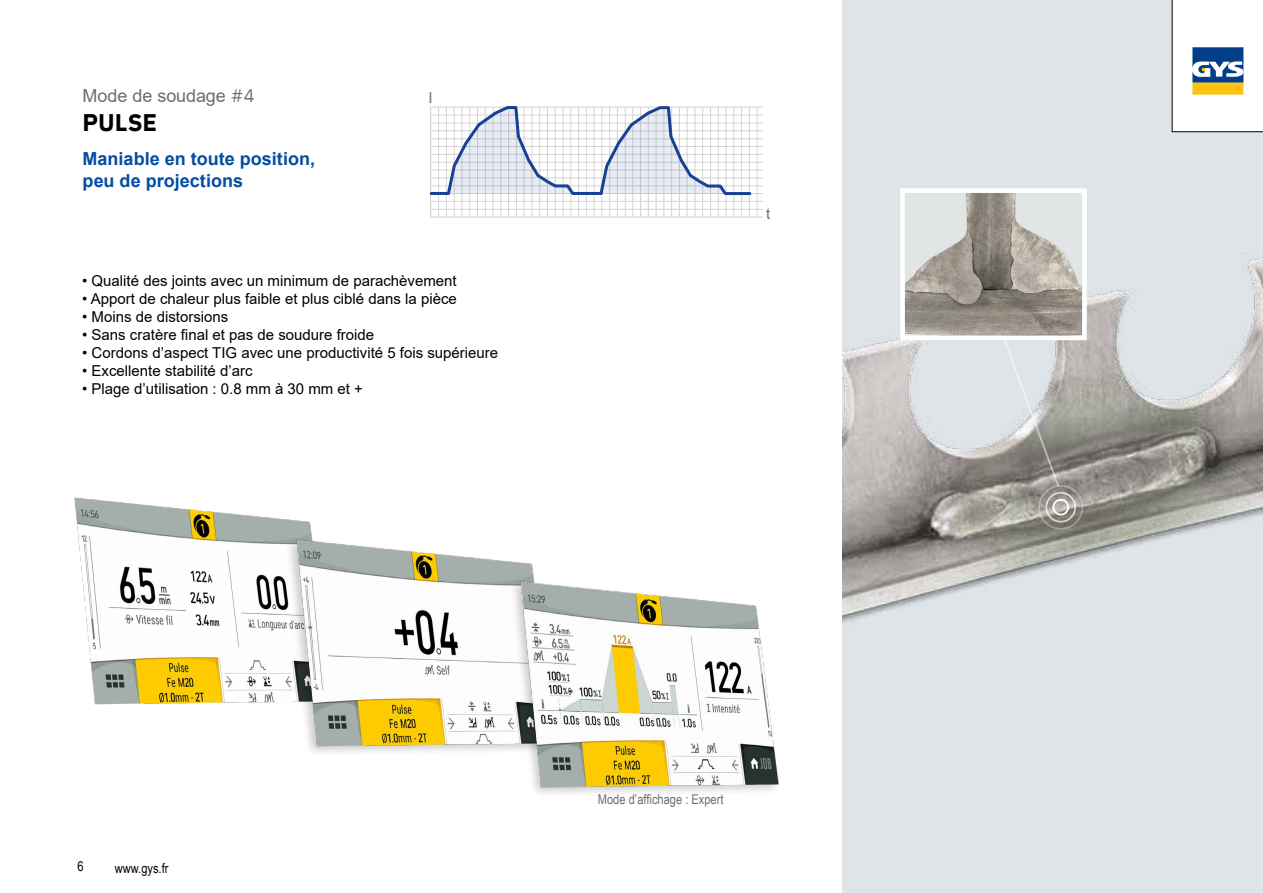
<style>
.page{position:relative;width:1263px;height:893px;background:#fff}
.page>*{position:absolute;margin:0;border:0;box-sizing:border-box;transform-origin:0 0}
.t1{font:700 24px "IBM Plex Sans";letter-spacing:-.005em;color:#000}
.chapo_labeur{font:700 18px/21.6px "Arial";color:#034ea2}
.t2{font:18px "Arial";letter-spacing:-.005em;color:#6d6e71}
.t3{font:15px "Arial";color:#000}
.t4{font:15px "Arial";color:#6d6e71}
.t5{font:13.5px "Arial Narrow";color:#6d6e71}
.t6{font:13.5px "Arial Narrow";color:#000}
.s1{font-family:"IBM Plex Sans"}
</style>
<div class="page">
<div style="left:842px;top:0;width:421px;height:893px;background:#dfe4e8"></div>
<hr style="left:431px;top:209px;width:332px;height:1px;background:#d6d2d2">
<hr style="left:431px;top:201px;width:332px;height:1px;background:#d6d2d2">
<hr style="left:431px;top:193px;width:332px;height:1px;background:#d6d2d2">
<hr style="left:431px;top:186px;width:332px;height:1px;background:#d6d2d2">
<hr style="left:431px;top:178px;width:332px;height:1px;background:#d6d2d2">
<hr style="left:431px;top:170px;width:332px;height:1px;background:#d6d2d2">
<hr style="left:431px;top:162px;width:332px;height:1px;background:#d6d2d2">
<hr style="left:431px;top:154px;width:332px;height:1px;background:#d6d2d2">
<hr style="left:431px;top:146px;width:332px;height:1px;background:#d6d2d2">
<hr style="left:430px;top:139px;width:333px;height:1px;background:#d6d2d2">
<hr style="left:430px;top:131px;width:333px;height:1px;background:#d6d2d2">
<hr style="left:430px;top:123px;width:333px;height:1px;background:#d6d2d2">
<hr style="left:431px;top:115px;width:332px;height:1px;background:#d6d2d2">
<hr style="left:431px;top:107px;width:332px;height:1px;background:#d6d2d2">
<hr style="left:430px;top:217px;width:333px;height:1px;background:#d6d2d2">
<hr style="left:757px;top:107px;width:1px;height:110px;background:#d6d2d2">
<svg style="left:429px;top:106px;width:324px;height:112px"></svg>
<img style="left:842px;top:74px;width:421px;height:549px">
<svg style="left:1172px;top:0;width:91px;height:132px;background:#e0e3e2"></svg>
<img style="left:74px;top:497px;width:238px;height:208px">
<img style="left:276px;top:533px;width:258px;height:220px">
<img style="left:500px;top:574px;width:279px;height:220px">
<img style="left:906px;top:194px;width:175px;height:140px">
<div style="left:900px;top:188px;width:187px;height:152px;border:5px solid #fff"></div>
<div style="left:1038px;top:485px;width:45px;height:45px;border:2px solid #fff;border-radius:50%"></div>
<div style="left:1045px;top:492px;width:31px;height:31px;border:2px solid #fff;border-radius:50%"></div>
<div style="left:1052px;top:499px;width:17px;height:17px;border:2px solid #fff;border-radius:50%"></div>
<svg style="left:1001px;top:334px;width:60px;height:154px"></svg>
<p class="t2" style="left:83px;top:83px;width:174px">Mode de soudage <span class="s1">#4</span></p>
<p class="t1" style="left:83px;top:103px;width:76px">PULSE</p>
<p class="chapo_labeur" style="left:83px;top:148px;width:234px">Maniable en toute position, peu de projections</p>
<p class="t4" style="left:429px;top:88px;width:6px">I</p>
<p class="t3" style="left:82px;top:270px;width:376px">• Qualité des joints avec un minimum de parachèvement</p>
<p class="t3" style="left:82px;top:288px;width:376px">• Apport de chaleur plus faible et plus ciblé dans la pièce</p>
<p class="t3" style="left:82px;top:306px;width:148px">• Moins de distorsions</p>
<p class="t3" style="left:82px;top:324px;width:294px">• Sans cratère final et pas de soudure froide</p>
<p class="t3" style="left:82px;top:342px;width:418px">• Cordons d’aspect TIG avec une productivité 5 fois supérieure</p>
<p class="t3" style="left:82px;top:360px;width:172px">• Excellente stabilité d’arc</p>
<p class="t3" style="left:82px;top:378px;width:282px">• Plage d’utilisation : 0.8 mm à 30 mm et +</p>
<p class="t4" style="left:766px;top:203px;width:6px">t</p>
<p class="t6" style="left:78px;top:857px;width:8px">6</p>
<p class="t6" style="left:115px;top:858px;width:55px">www.gys.fr</p>
<p class="t5" style="left:598px;top:789px;width:127px">Mode d’affichage : Expert</p>
</div>
